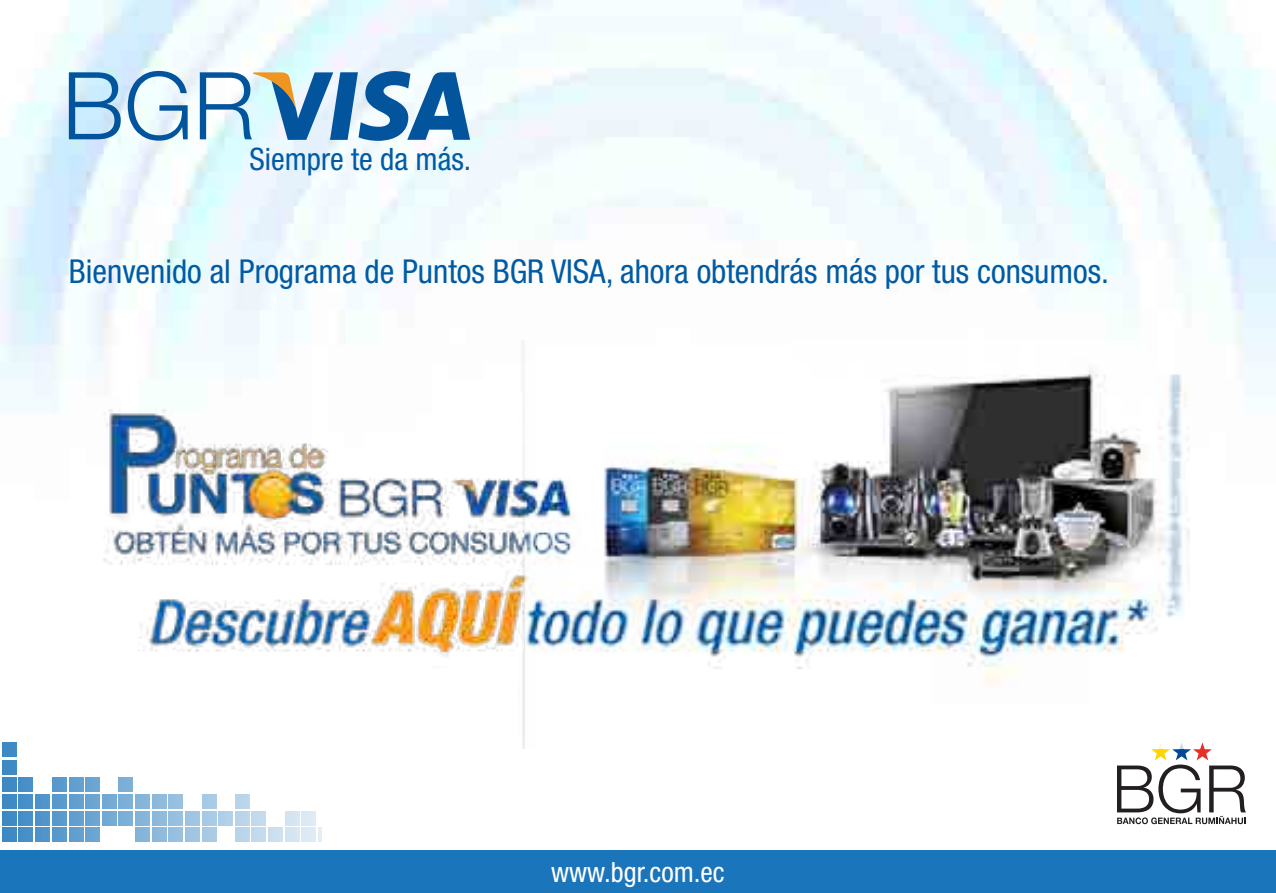
<style>
.page{position:relative;width:1276px;height:893px;background:#fff}
.page>*{position:absolute;margin:0;border:0;box-sizing:border-box;transform-origin:0 0}
.t1{font:condensed 33px "Helvetica Neue";color:#005ba4}
.t2{font:condensed 30.9px "Helvetica Neue";color:#005ba4}
.t3{font:condensed 27.9px "Helvetica Neue";color:#fff}
</style>
<div class="page">
<img style="left:0;top:0;width:1276px;height:851px">
<div style="left:52px;top:777px;width:15px;height:14px;background:#589acd"></div>
<div style="left:52px;top:794px;width:15px;height:14px;background:#589acd"></div>
<div style="left:52px;top:811px;width:15px;height:14px;background:#589acd"></div>
<div style="left:52px;top:828px;width:15px;height:14px;background:#589acd"></div>
<div style="left:69px;top:777px;width:14px;height:14px;background:#609fcf"></div>
<div style="left:69px;top:794px;width:14px;height:14px;background:#609fcf"></div>
<div style="left:69px;top:811px;width:14px;height:14px;background:#609fcf"></div>
<div style="left:69px;top:828px;width:14px;height:14px;background:#609fcf"></div>
<div style="left:85px;top:777px;width:15px;height:14px;background:#6aa5d2"></div>
<div style="left:85px;top:794px;width:15px;height:14px;background:#6aa5d2"></div>
<div style="left:85px;top:811px;width:15px;height:14px;background:#6aa5d2"></div>
<div style="left:85px;top:828px;width:15px;height:14px;background:#6aa5d2"></div>
<div style="left:102px;top:794px;width:14px;height:14px;background:#73aad5"></div>
<div style="left:102px;top:811px;width:14px;height:14px;background:#73aad5"></div>
<div style="left:119px;top:777px;width:14px;height:14px;background:#7cafd8"></div>
<div style="left:119px;top:794px;width:14px;height:14px;background:#7cafd8"></div>
<div style="left:119px;top:811px;width:14px;height:14px;background:#7cafd8"></div>
<div style="left:135px;top:794px;width:15px;height:14px;background:#84b4da"></div>
<div style="left:135px;top:811px;width:15px;height:14px;background:#84b4da"></div>
<div style="left:135px;top:828px;width:15px;height:14px;background:#84b4da"></div>
<div style="left:152px;top:794px;width:14px;height:14px;background:#8dbadd"></div>
<div style="left:152px;top:811px;width:14px;height:14px;background:#8dbadd"></div>
<div style="left:152px;top:828px;width:14px;height:14px;background:#8dbadd"></div>
<div style="left:169px;top:794px;width:14px;height:14px;background:#97c0e0"></div>
<div style="left:169px;top:811px;width:14px;height:14px;background:#97c0e0"></div>
<div style="left:169px;top:828px;width:14px;height:14px;background:#97c0e0"></div>
<div style="left:185px;top:811px;width:15px;height:14px;background:#9fc5e2"></div>
<div style="left:185px;top:828px;width:15px;height:14px;background:#9fc5e2"></div>
<div style="left:202px;top:794px;width:14px;height:14px;background:#a8cae5"></div>
<div style="left:202px;top:811px;width:14px;height:14px;background:#a8cae5"></div>
<div style="left:202px;top:828px;width:14px;height:14px;background:#a8cae5"></div>
<div style="left:218px;top:811px;width:15px;height:14px;background:#b1cfe7"></div>
<div style="left:235px;top:794px;width:14px;height:14px;background:#bad5ea"></div>
<div style="left:235px;top:811px;width:14px;height:14px;background:#bad5ea"></div>
<div style="left:235px;top:828px;width:14px;height:14px;background:#bad5ea"></div>
<div style="left:252px;top:811px;width:14px;height:14px;background:#c2daec"></div>
<div style="left:252px;top:828px;width:14px;height:14px;background:#c2daec"></div>
<div style="left:268px;top:828px;width:15px;height:14px;background:#cce0ef"></div>
<div style="left:285px;top:811px;width:14px;height:14px;background:#d4e5f2"></div>
<div style="left:285px;top:828px;width:14px;height:14px;background:#d4e5f2"></div>
<div style="left:302px;top:811px;width:14px;height:14px;background:#ddeaf4"></div>
<div style="left:302px;top:828px;width:14px;height:14px;background:#ddeaf4"></div>
<svg style="left:318px;top:828px;width:15px;height:14px"></svg>
<div style="left:334px;top:811px;width:14px;height:14px;background:#fff"></div>
<div style="left:351px;top:811px;width:14px;height:14px;background:#fff"></div>
<div style="left:334px;top:828px;width:14px;height:14px;background:#fff"></div>
<div style="left:2px;top:777px;width:14px;height:14px;background:#3c89c5"></div>
<div style="left:2px;top:760px;width:14px;height:15px;background:#3c89c5"></div>
<div style="left:2px;top:742px;width:14px;height:15px;background:#3c89c5"></div>
<div style="left:2px;top:794px;width:14px;height:14px;background:#3c89c5"></div>
<div style="left:2px;top:811px;width:14px;height:14px;background:#3c89c5"></div>
<div style="left:2px;top:828px;width:14px;height:14px;background:#3c89c5"></div>
<div style="left:18px;top:777px;width:15px;height:14px;background:#468fc8"></div>
<div style="left:18px;top:794px;width:15px;height:14px;background:#468fc8"></div>
<div style="left:18px;top:811px;width:15px;height:14px;background:#468fc8"></div>
<div style="left:18px;top:828px;width:15px;height:14px;background:#468fc8"></div>
<div style="left:35px;top:794px;width:15px;height:14px;background:#4f94ca"></div>
<div style="left:35px;top:811px;width:15px;height:14px;background:#4f94ca"></div>
<div style="left:35px;top:828px;width:15px;height:14px;background:#4f94ca"></div>
<svg style="left:1117px;top:742px;width:129px;height:82px"></svg>
<div style="left:0;top:851px;width:1276px;height:42px;background:#1b75bb"></div>
<svg style="left:69px;top:72px;width:52px;height:67px;background:#7fb0d6"></svg>
<svg style="left:128px;top:71px;width:60px;height:70px"></svg>
<svg style="left:200px;top:71px;width:270px;height:70px"></svg>
<img style="left:86px;top:341px;width:1103px;height:407px">
<p class="t2" style="left:249px;top:142px;width:223px">Siempre te da más.</p>
<p class="t1" style="left:69px;top:252px;width:1041px">Bienvenido al Programa de Puntos BGR VISA, ahora obtendrás más por tus consumos.</p>
<p class="t3" style="left:551px;top:855px;width:175px">www.bgr.com.ec</p>
</div>
